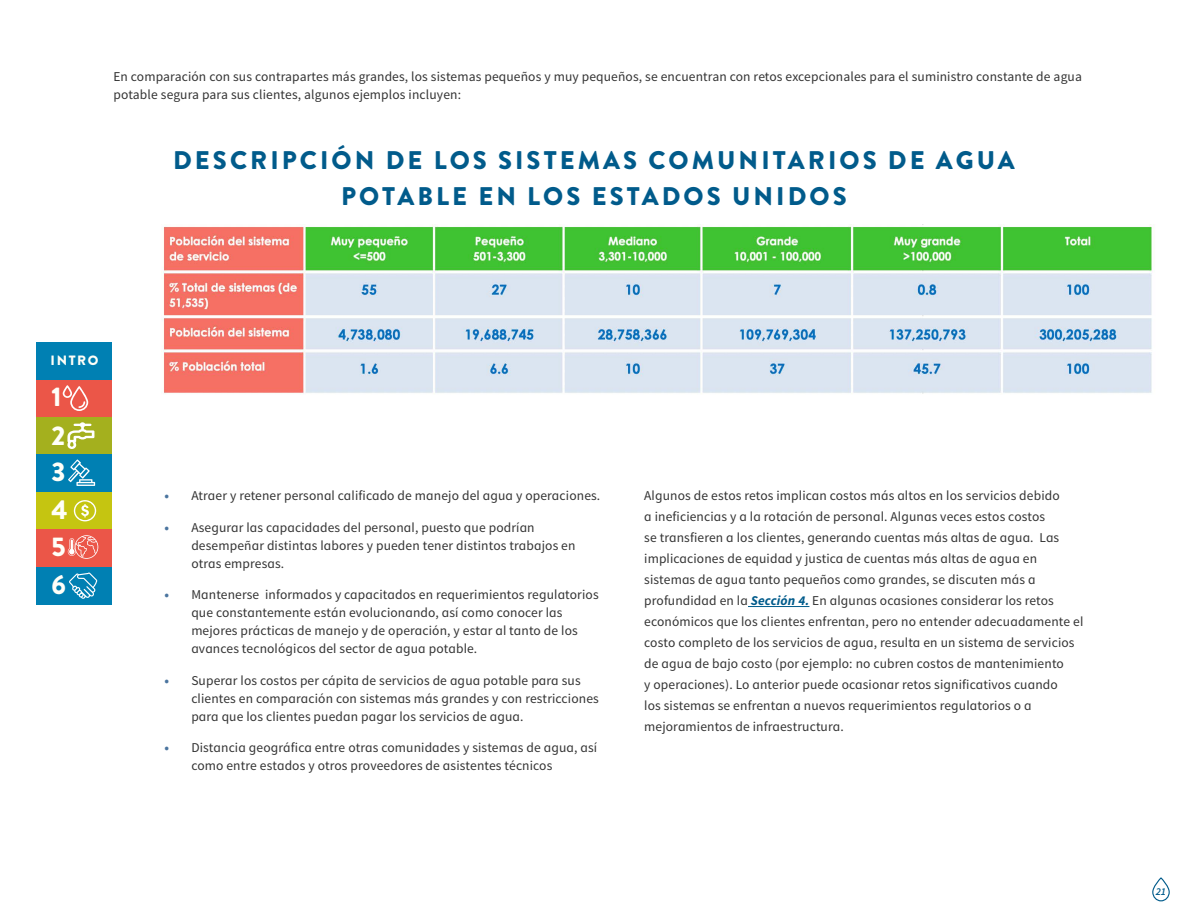
<style>
.page{position:relative;width:1188px;height:918px;background:#fff}
.page>*{position:absolute;margin:0;border:0;box-sizing:border-box;transform-origin:0 0}
.t1{font:900 27px/37.5px "Brandon Grotesque";color:#fffff8}
.t2{font:900 25.5px/36px "Brandon Grotesque";letter-spacing:.12em;color:#015b8b;text-align:center}
.t3{font:13.5px/21px "Source Sans Pro";letter-spacing:.01em;color:#333}
.t4{font:900 13.5px "Brandon Grotesque";letter-spacing:.12em;color:#fffff8}
.t5{font:italic 600 10.5px "Source Sans Pro";color:#015b8b}
.s1{font-weight:700;color:#4b759f}
.s2{font-weight:700;font-style:italic;color:#015b8b}
</style>
<div class="page">
<svg style="left:1152px;top:877px;width:18px;height:25px"></svg>
<hr style="left:748px;top:606px;width:61px;height:1px;background:#015b8b">
<img style="left:161px;top:225px;width:992px;height:169px">
<div style="left:36px;top:492px;width:75px;height:37px;background:#c5c511"></div>
<div style="left:36px;top:417px;width:75px;height:37px;background:#a4b01e"></div>
<div style="left:36px;top:567px;width:75px;height:37px;background:#0080b3"></div>
<div style="left:36px;top:379px;width:75px;height:38px;background:#eb5648"></div>
<div style="left:36px;top:529px;width:75px;height:38px;background:#eb5648"></div>
<div style="left:36px;top:454px;width:75px;height:38px;background:#0080b3"></div>
<div style="left:36px;top:342px;width:75px;height:37px;background:#0080b3"></div>
<svg style="left:63px;top:385px;width:25px;height:26px"></svg>
<svg style="left:67px;top:422px;width:27px;height:27px"></svg>
<svg style="left:68px;top:460px;width:27px;height:26px"></svg>
<svg style="left:74px;top:500px;width:22px;height:21px"></svg>
<svg style="left:68px;top:535px;width:30px;height:24px"></svg>
<svg style="left:69px;top:573px;width:28px;height:26px"></svg>
<p class="t3" style="left:113px;top:67px;width:970px;line-height:18px">En comparación con sus contrapartes más grandes, los sistemas pequeños y muy pequeños, se encuentran con retos excepcionales para el suministro constante de agua potable segura para sus clientes, algunos ejemplos incluyen:</p>
<h2 class="t2" style="left:173px;top:143px;width:843px">DESCRIPCIÓN DE LOS SISTEMAS COMUNITARIOS DE AGUA<br>POTABLE EN LOS ESTADOS UNIDOS</h2>
<p class="t4" style="left:51px;top:351px;width:49px">INTRO</p>
<h1 class="t1" style="left:52px;top:379px;width:18px">1<br>2<br>3<br>4<br>5<br>6</h1>
<p class="t3" style="left:164px;top:485px;width:437px"><span class="s1">•</span> Atraer y retener personal calificado de manejo del agua y operaciones.</p>
<p class="t3" style="left:191px;top:518px;width:386px;line-height:18px;text-indent:-27px"><span class="s1">•</span> Asegurar las capacidades del personal, puesto que podrían desempeñar distintas labores y pueden tener distintos trabajos en otras empresas.</p>
<p class="t3" style="left:191px;top:586px;width:409px;line-height:18px;text-indent:-27px"><span class="s1">•</span> Mantenerse informados y capacitados en requerimientos regulatorios que constantemente están evolucionando, así como conocer las mejores prácticas de manejo y de operación, y estar al tanto de los avances tecnológicos del sector de agua potable.</p>
<p class="t3" style="left:191px;top:671px;width:409px;line-height:18px;text-indent:-27px"><span class="s1">•</span> Superar los costos per cápita de servicios de agua potable para sus clientes en comparación con sistemas más grandes y con restricciones para que los clientes puedan pagar los servicios de agua.</p>
<p class="t3" style="left:191px;top:739px;width:407px;line-height:18px;text-indent:-27px"><span class="s1">•</span> Distancia geográfica entre otras comunidades y sistemas de agua, así como entre estados y otros proveedores de asistentes técnicos</p>
<p class="t3" style="left:644px;top:485px;width:441px">Algunos de estos retos implican costos más altos en los servicios debido<br>a ineficiencias y a la rotación de personal. Algunas veces estos costos<br>se transfieren a los clientes, generando cuentas más altas de agua. Las implicaciones de equidad y justica de cuentas más altas de agua en sistemas de agua tanto pequeños como grandes, se discuten más a profundidad en la <span class="s2">Sección 4.</span> En algunas ocasiones considerar los retos económicos que los clientes enfrentan, pero no entender adecuadamente el costo completo de los servicios de agua, resulta en un sistema de servicios de agua de bajo costo (por ejemplo: no cubren costos de mantenimiento<br>y operaciones). Lo anterior puede ocasionar retos significativos cuando<br>los sistemas se enfrentan a nuevos requerimientos regulatorios o a mejoramientos de infraestructura.</p>
<p class="t5" style="left:1156px;top:885px;width:12px">21</p>
</div>
